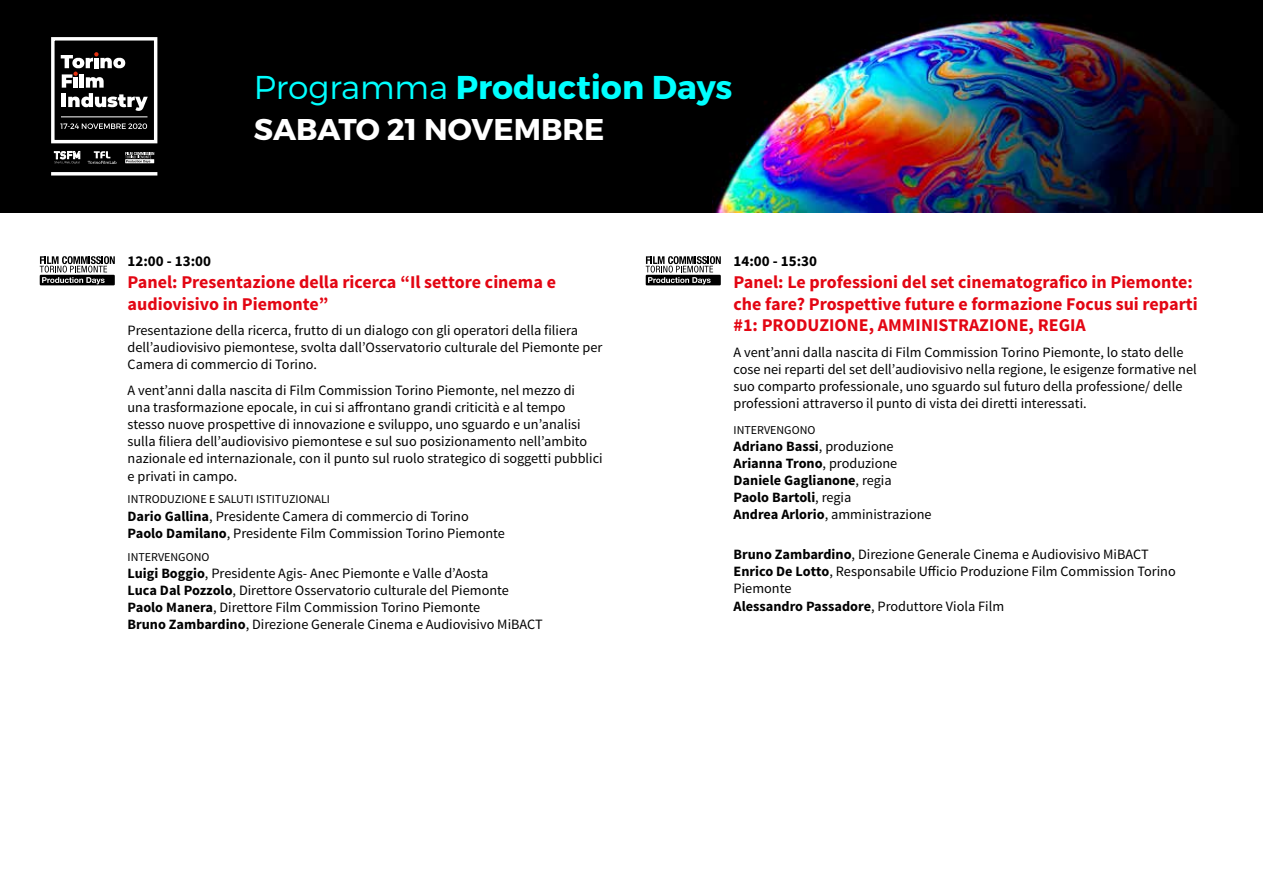
<style>
.page{position:relative;width:1263px;height:893px;background:#fff}
.page>*{position:absolute;margin:0;border:0;box-sizing:border-box;transform-origin:0 0}
.t1{font:33px "Trueno Bd";color:#0ff}
.t2{font:30px "Trueno Bd";color:#fff}
.t3{font:700 18px/21.6px "Source Sans Pro";color:#e30613}
.t4{font:700 15px "Source Sans Pro";color:#000}
.t5{font:14.25px/17.1px "Source Sans Pro";color:#000}
.t6{font:700 14.25px/17.1px "Source Sans Pro";color:#000}
.t7{font:12px "Source Sans Pro";color:#000}
.s1{font-family:"Trueno Lt"}
.s2{font-weight:700}
.s3{font-weight:400}
</style>
<div class="page">
<div style="left:0;top:0;width:1263px;height:213px;background:#000"></div>
<img style="left:712px;top:15px;width:512px;height:198px">
<hr style="left:61px;top:117px;width:86px;height:1px;background:#fff">
<svg style="left:61px;top:52px;width:87px;height:59px"></svg>
<div style="left:51px;top:37px;width:106px;height:106px;border:3px solid #fff"></div>
<svg style="left:51px;top:172px;width:106px;height:4px"></svg>
<svg style="left:125px;top:152px;width:29px;height:11px"></svg>
<svg style="left:54px;top:151px;width:26px;height:13px"></svg>
<svg style="left:88px;top:151px;width:28px;height:13px"></svg>
<svg style="left:60px;top:123px;width:87px;height:6px"></svg>
<svg style="left:40px;top:256px;width:75px;height:29px"></svg>
<svg style="left:646px;top:256px;width:75px;height:29px"></svg>
<h1 class="t1" style="left:254px;top:66px;width:480px"><span class="s1">Programma</span> Production Days</h1>
<h2 class="t2" style="left:254px;top:110px;width:352px">SABATO 21 NOVEMBRE</h2>
<p class="t4" style="left:128px;top:252px;width:85px">12:00 - 13:00</p>
<p class="t3" style="left:128px;top:272px;width:430px">Panel: Presentazione della ricerca “Il settore cinema e audiovisivo in Piemonte”</p>
<p class="t5" style="left:128px;top:322px;width:476px">Presentazione della ricerca, frutto di un dialogo con gli operatori della filiera dell’audiovisivo piemontese, svolta dall’Osservatorio culturale del Piemonte per<br>Camera di commercio di Torino.</p>
<p class="t5" style="left:128px;top:382px;width:477px">A vent’anni dalla nascita di Film Commission Torino Piemonte, nel mezzo di<br>una trasformazione epocale, in cui si affrontano grandi criticità e al tempo stesso nuove prospettive di innovazione e sviluppo, uno sguardo e un’analisi sulla filiera dell’audiovisivo piemontese e sul suo posizionamento nell’ambito nazionale ed internazionale, con il punto sul ruolo strategico di soggetti pubblici e privati in campo.</p>
<p class="t7" style="left:128px;top:492px;width:204px">INTRODUZIONE E SALUTI ISTITUZIONALI</p>
<p class="t5" style="left:128px;top:507px;width:379px"><span class="s2">Dario Gallina</span>, Presidente Camera di commercio di Torino<br><span class="s2">Paolo Damilano</span>, Presidente Film Commission Torino Piemonte</p>
<p class="t7" style="left:128px;top:549px;width:83px">INTERVENGONO</p>
<p class="t5" style="left:128px;top:565px;width:417px"><span class="s2">Luigi Boggio</span>, Presidente Agis- Anec Piemonte e Valle d’Aosta<br><span class="s2">Luca Dal Pozzolo</span>, Direttore Osservatorio culturale del Piemonte <span class="s2">Paolo Manera</span>, Direttore Film Commission Torino Piemonte<br><span class="s2">Bruno Zambardino</span>, Direzione Generale Cinema e Audiovisivo MiBACT</p>
<p class="t4" style="left:733px;top:252px;width:85px">14:00 - 15:30</p>
<p class="t3" style="left:733px;top:272px;width:466px">Panel: Le professioni del set cinematografico in Piemonte: che fare? Prospettive future e formazione Focus sui reparti #1: PRODUZIONE, AMMINISTRAZIONE, REGIA</p>
<p class="t5" style="left:733px;top:344px;width:465px">A vent’anni dalla nascita di Film Commission Torino Piemonte, lo stato delle cose nei reparti del set dell’audiovisivo nella regione, le esigenze formative nel suo comparto professionale, uno sguardo sul futuro della professione/ delle professioni attraverso il punto di vista dei diretti interessati.</p>
<p class="t7" style="left:733px;top:422px;width:83px">INTERVENGONO</p>
<p class="t6" style="left:733px;top:438px;width:200px">Adriano Bassi<span class="s3">, produzione<br></span>Arianna Trono<span class="s3">, produzione<br></span>Daniele Gaglianone<span class="s3">, regia<br></span>Paolo Bartoli<span class="s3">, regia<br></span>Andrea Arlorio<span class="s3">, amministrazione</span></p>
<p class="t5" style="left:733px;top:546px;width:444px"><span class="s2">Bruno Zambardino</span>, Direzione Generale Cinema e Audiovisivo MiBACT <span class="s2">Enrico De Lotto</span>, Responsabile Ufficio Produzione Film Commission Torino Piemonte<br><span class="s2">Alessandro Passadore</span>, Produttore Viola Film</p>
</div>
